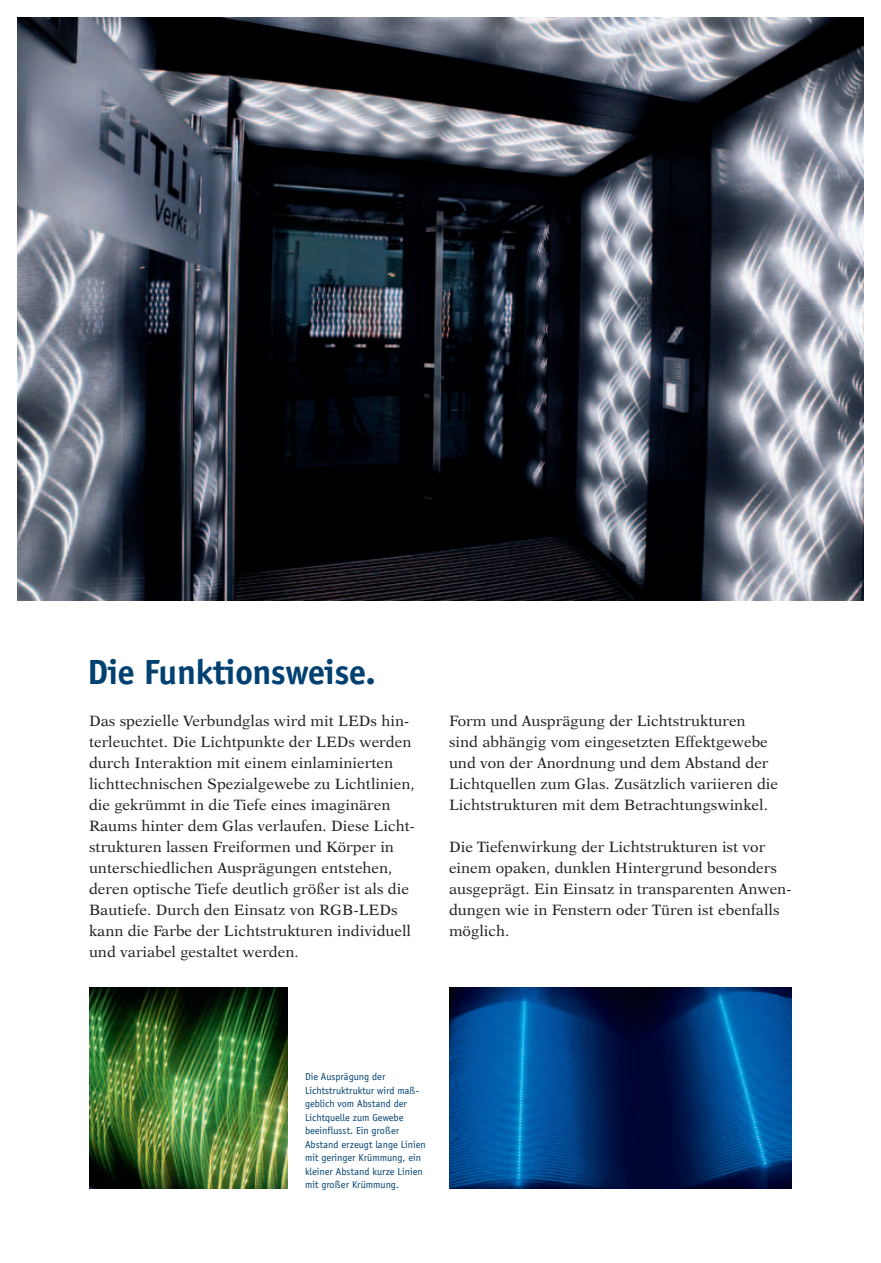
<style>
.page{position:relative;width:881px;height:1263px;background:#fff}
.page>*{position:absolute;margin:0;border:0;box-sizing:border-box;transform-origin:0 0}
.Subhead_Intro{font:700 36px "Officina Sans";letter-spacing:-.01em;color:#004171}
.Copy_Innen{font:15px/21px "Dutch 823 BT Roman B";color:#231f20}
.Bildunterschrift{font:10.5px/13.5px "Officina Sans";color:#004171}
</style>
<div class="page">
<img style="left:17px;top:17px;width:846px;height:583px">
<img style="left:89px;top:987px;width:199px;height:201px">
<img style="left:449px;top:987px;width:342px;height:201px">
<p class="Subhead_Intro" style="left:87px;top:650px;width:290px">Die Funktionsweise.</p>
<p class="Copy_Innen" style="left:89px;top:710px;width:327px">Das spezielle Verbundglas wird mit LEDs hin&shy;terleuchtet. Die Lichtpunkte der LEDs werden durch Interaktion mit einem einlaminierten lichttechnischen Spezialgewebe zu Lichtlinien, die gekrümmt in die Tiefe eines imaginären Raums hinter dem Glas verlaufen. Diese Licht&shy;strukturen lassen Freiformen und Körper in unterschiedlichen Ausprägungen entstehen, deren optische Tiefe deutlich größer ist als die Bautiefe. Durch den Einsatz von RGB-LEDs kann die Farbe der Lichtstrukturen individuell und variabel gestaltet werden.</p>
<p class="Copy_Innen" style="left:449px;top:710px;width:330px">Form und Ausprägung der Lichtstrukturen sind abhängig vom eingesetzten Effektgewebe und von der Anordnung und dem Abstand der Lichtquellen zum Glas. Zusätzlich variieren die Lichtstrukturen mit dem Betrachtungswinkel.</p>
<p class="Copy_Innen" style="left:449px;top:836px;width:343px">Die Tiefenwirkung der Lichtstrukturen ist vor einem opaken, dunklen Hintergrund besonders ausgeprägt. Ein Einsatz in transparenten Anwen&shy;dungen wie in Fenstern oder Türen ist ebenfalls möglich.</p>
<p class="Bildunterschrift" style="left:305px;top:1070px;width:122px">Die Ausprägung der<br>Lichtstruktruktur wird maß&shy;geblich vom Abstand der<br>Lichtquelle zum Gewebe beeinflusst. Ein großer<br>Abstand erzeugt lange Linien mit geringer Krümmung, ein kleiner Abstand kurze Linien mit großer Krümmung.</p>
</div>
